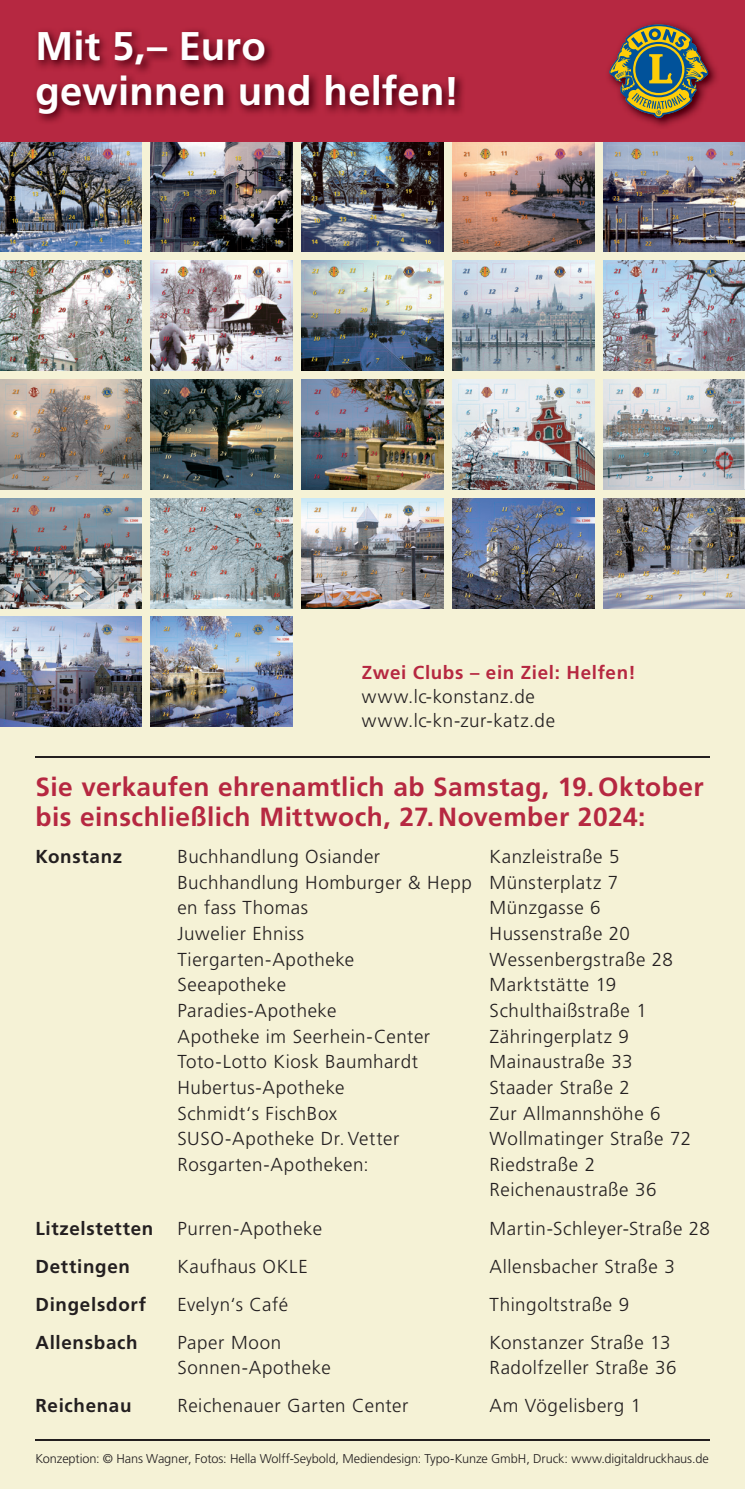
<style>
.page{position:relative;width:745px;height:1489px;background:#fff}
.page>*{position:absolute;margin:0;border:0;box-sizing:border-box;transform-origin:0 0}
.t1{font:700 40px/45px "Frutiger LT Std";letter-spacing:.005em;color:#fff}
.t2{font:700 26.25px/30px "Frutiger LT Std";letter-spacing:.015em;color:#b62841}
.t3{font:300 18.75px/25.8px "Frutiger LT Std";letter-spacing:.03em;color:#231f20}
.t4{font:700 18.75px "Frutiger LT Std";letter-spacing:.04em;color:#231f20}
.t5{font:700 18.75px "Frutiger LT Std";letter-spacing:.035em;color:#b62841}
.t6{font:300 12.75px "Frutiger LT Std";letter-spacing:-.01em;color:#231f20}
</style>
<div class="page">
<div style="left:0;top:0;width:744px;height:1488px;background:#f5f2d6"></div>
<img style="left:744px;top:142px;width:1px;height:110px">
<img style="left:744px;top:260px;width:1px;height:110px">
<img style="left:0;top:142px;width:142px;height:110px">
<img style="left:0;top:260px;width:142px;height:110px">
<img style="left:0;top:379px;width:142px;height:110px">
<img style="left:0;top:498px;width:142px;height:110px">
<img style="left:0;top:617px;width:142px;height:109px">
<img style="left:151px;top:617px;width:141px;height:109px">
<img style="left:151px;top:142px;width:141px;height:110px">
<img style="left:301px;top:142px;width:142px;height:110px">
<img style="left:452px;top:142px;width:142px;height:110px">
<img style="left:603px;top:142px;width:141px;height:110px">
<img style="left:151px;top:260px;width:141px;height:110px">
<img style="left:301px;top:260px;width:142px;height:110px">
<img style="left:452px;top:260px;width:142px;height:110px">
<img style="left:603px;top:260px;width:141px;height:110px">
<img style="left:151px;top:379px;width:141px;height:110px">
<img style="left:301px;top:379px;width:142px;height:110px">
<img style="left:452px;top:379px;width:142px;height:110px">
<img style="left:603px;top:379px;width:141px;height:110px">
<img style="left:744px;top:379px;width:1px;height:110px">
<img style="left:151px;top:498px;width:141px;height:110px">
<img style="left:301px;top:498px;width:142px;height:110px">
<img style="left:452px;top:498px;width:142px;height:110px">
<img style="left:603px;top:498px;width:141px;height:110px">
<div style="left:0;top:0;width:744px;height:142px;background:#b62841"></div>
<img style="left:35px;top:29px;width:428px;height:93px">
<img style="left:640px;top:22px;width:77px;height:104px">
<svg style="left:608px;top:24px;width:99px;height:94px"></svg>
<hr style="left:35px;top:1439px;width:674px;height:1px;background:#231f20">
<hr style="left:35px;top:756px;width:674px;height:2px;background:#231f20">
<h1 class="t1" style="left:35px;top:26px;width:425px">Mit 5,– Euro gewinnen und helfen!</h1>
<p class="t5" style="left:361px;top:664px;width:275px">Zwei Clubs – ein Ziel: Helfen!</p>
<p class="t3" style="left:361px;top:685px;width:195px;line-height:23.8px">www.lc-konstanz.de www.lc-kn-zur-katz.de</p>
<h2 class="t2" style="left:35px;top:773px;width:669px">Sie verkaufen ehrenamtlich ab Samstag, 19. Oktober bis einschließlich Mittwoch, 27. November 2024:</h2>
<p class="t3" style="left:177px;top:844px;width:443px;text-align:justify;text-indent:312px">Kanzleistraße 5<br>Buchhandlung Homburger &amp; Hepp Münsterplatz 7 en fass Thomas</p>
<p class="t4" style="left:35px;top:848px;width:88px">Konstanz</p>
<p class="t3" style="left:177px;top:844px;width:204px">Buchhandlung Osiander</p>
<p class="t3" style="left:489px;top:895px;width:112px">Münzgasse 6</p>
<p class="t3" style="left:177px;top:921px;width:128px">Juwelier Ehniss</p>
<p class="t3" style="left:489px;top:921px;width:142px">Hussenstraße 20</p>
<p class="t3" style="left:177px;top:947px;width:178px">Tiergarten-Apotheke</p>
<p class="t3" style="left:489px;top:947px;width:185px">Wessenbergstraße 28</p>
<p class="t3" style="left:177px;top:972px;width:110px">Seeapotheke</p>
<p class="t3" style="left:489px;top:972px;width:128px">Marktstätte 19</p>
<p class="t3" style="left:177px;top:998px;width:160px">Paradies-Apotheke</p>
<p class="t3" style="left:489px;top:998px;width:159px">Schulthaißstraße 1</p>
<p class="t3" style="left:177px;top:1024px;width:254px">Apotheke im Seerhein-Center</p>
<p class="t3" style="left:489px;top:1024px;width:141px">Zähringerplatz 9</p>
<p class="t3" style="left:177px;top:1049px;width:242px">Toto-Lotto Kiosk Baumhardt</p>
<p class="t3" style="left:489px;top:1049px;width:144px">Mainaustraße 33</p>
<p class="t3" style="left:177px;top:1075px;width:168px">Hubertus-Apotheke</p>
<p class="t3" style="left:489px;top:1075px;width:142px">Staader Straße 2</p>
<p class="t3" style="left:177px;top:1100px;width:161px">Schmidt‘s FischBox</p>
<p class="t3" style="left:489px;top:1100px;width:172px">Zur Allmannshöhe 6</p>
<p class="t3" style="left:177px;top:1126px;width:223px">SUSO-Apotheke Dr. Vetter</p>
<p class="t3" style="left:489px;top:1126px;width:203px">Wollmatinger Straße 72</p>
<p class="t3" style="left:177px;top:1152px;width:193px">Rosgarten-Apotheken:</p>
<p class="t3" style="left:489px;top:1152px;width:168px">Riedstraße 2<br>Reichenaustraße 36</p>
<p class="t4" style="left:35px;top:1219px;width:119px">Litzelstetten</p>
<p class="t3" style="left:177px;top:1215px;width:146px">Purren-Apotheke</p>
<p class="t3" style="left:489px;top:1215px;width:222px">Martin-Schleyer-Straße 28</p>
<p class="t4" style="left:35px;top:1257px;width:96px">Dettingen</p>
<p class="t3" style="left:177px;top:1253px;width:132px">Kaufhaus OKLE</p>
<p class="t3" style="left:489px;top:1253px;width:186px">Allensbacher Straße 3</p>
<p class="t4" style="left:35px;top:1295px;width:112px">Dingelsdorf</p>
<p class="t3" style="left:177px;top:1291px;width:112px">Evelyn‘s Café</p>
<p class="t3" style="left:489px;top:1291px;width:141px">Thingoltstraße 9</p>
<p class="t4" style="left:35px;top:1333px;width:104px">Allensbach</p>
<p class="t3" style="left:177px;top:1329px;width:105px">Paper Moon</p>
<p class="t3" style="left:489px;top:1329px;width:182px">Konstanzer Straße 13</p>
<p class="t3" style="left:177px;top:1355px;width:155px">Sonnen-Apotheke</p>
<p class="t3" style="left:489px;top:1355px;width:188px">Radolfzeller Straße 36</p>
<p class="t4" style="left:35px;top:1397px;width:97px">Reichenau</p>
<p class="t3" style="left:177px;top:1393px;width:232px">Reichenauer Garten Center</p>
<p class="t3" style="left:489px;top:1393px;width:153px">Am Vögelisberg 1</p>
<p class="t6" style="left:35px;top:1452px;width:674px">Konzeption: © Hans Wagner, Fotos: Hella Wolff-Seybold, Mediendesign: Typo-Kunze GmbH, Druck: www.digitaldruckhaus.de</p>
</div>
